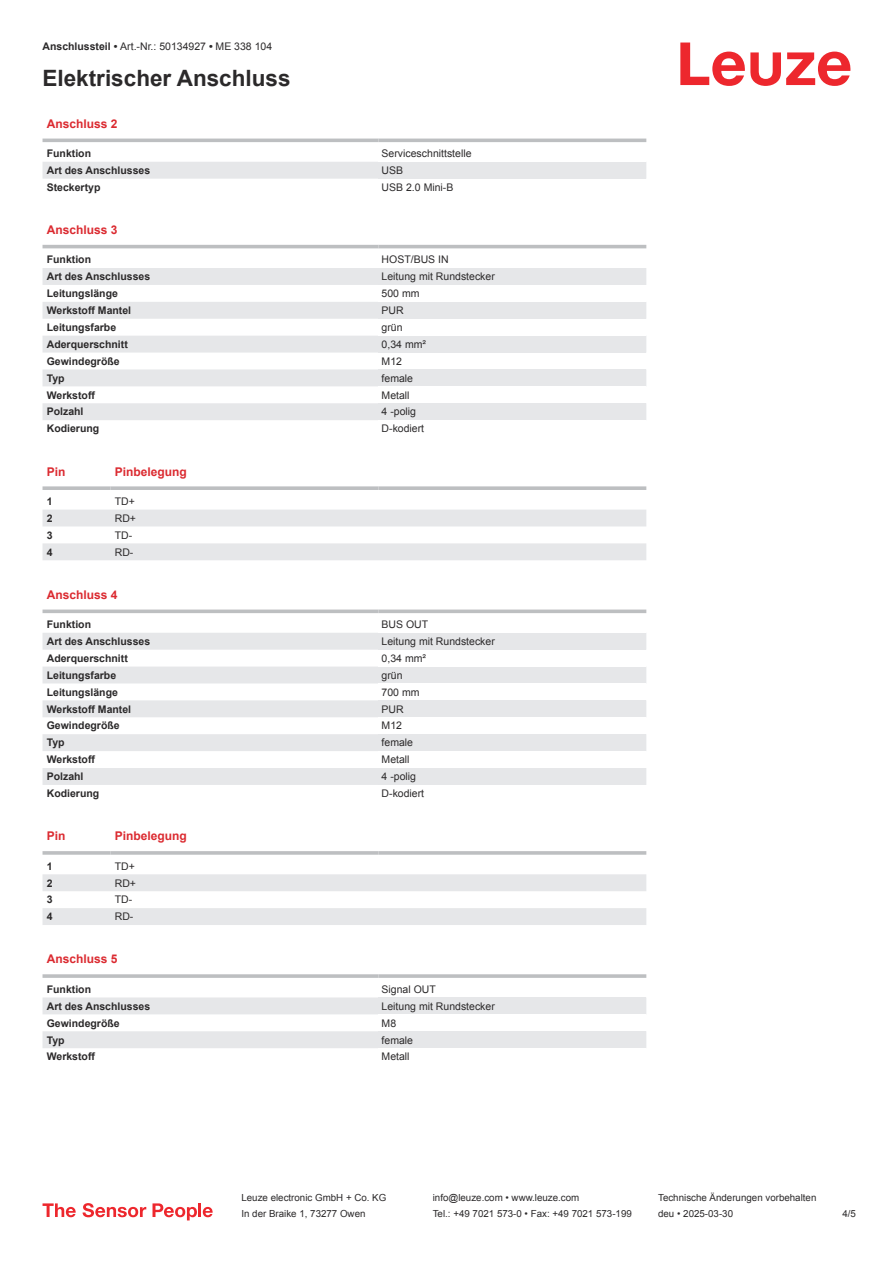
<style>
.page{position:relative;width:893px;height:1263px;background:#fff}
.page>*{position:absolute;margin:0;border:0;box-sizing:border-box;transform-origin:0 0}
.t1{font:700 22.5px "Arial";color:#2b292a}
.t2{font:700 12px "Arial";color:#db2a30}
.t3{font:700 10.5px "Arial";color:#2b292a}
.t4{font:10.5px "Arial";color:#2b292a}
.t5{font:9.75px "Arial";color:#2b292a}
.s1{font-weight:700}
</style>
<div class="page">
<svg style="left:680px;top:43px;width:170px;height:43px"></svg>
<svg style="left:43px;top:138px;width:603px;height:1px"></svg>
<div style="left:43px;top:162px;width:335px;height:17px;background:#e6e7e9"></div>
<hr style="left:43px;top:139px;width:335px;height:3px;background:#bdbfc1">
<hr style="left:378px;top:139px;width:268px;height:3px;background:#bdbfc1">
<div style="left:378px;top:162px;width:268px;height:17px;background:#e6e7e9"></div>
<svg style="left:43px;top:244px;width:603px;height:5px"></svg>
<svg style="left:43px;top:268px;width:335px;height:152px;fill:#e6e7e9"></svg>
<hr style="left:43px;top:245px;width:335px;height:3px;background:#bdbfc1">
<hr style="left:378px;top:245px;width:268px;height:3px;background:#bdbfc1">
<div style="left:378px;top:268px;width:268px;height:17px;background:#e6e7e9"></div>
<div style="left:378px;top:302px;width:268px;height:17px;background:#e6e7e9"></div>
<div style="left:378px;top:336px;width:268px;height:17px;background:#e6e7e9"></div>
<div style="left:378px;top:369px;width:268px;height:17px;background:#e6e7e9"></div>
<div style="left:378px;top:403px;width:268px;height:17px;background:#e6e7e9"></div>
<svg style="left:43px;top:509px;width:603px;height:1px"></svg>
<svg style="left:43px;top:510px;width:603px;height:50px"></svg>
<svg style="left:43px;top:486px;width:68px;height:4px"></svg>
<svg style="left:111px;top:486px;width:267px;height:4px"></svg>
<svg style="left:378px;top:486px;width:268px;height:4px"></svg>
<svg style="left:43px;top:633px;width:335px;height:152px;fill:#e6e7e9"></svg>
<svg style="left:43px;top:609px;width:335px;height:4px"></svg>
<svg style="left:378px;top:609px;width:268px;height:4px"></svg>
<div style="left:378px;top:633px;width:268px;height:17px;background:#e6e7e9"></div>
<div style="left:378px;top:666px;width:268px;height:17px;background:#e6e7e9"></div>
<div style="left:378px;top:700px;width:268px;height:17px;background:#e6e7e9"></div>
<div style="left:378px;top:734px;width:268px;height:17px;background:#e6e7e9"></div>
<div style="left:378px;top:768px;width:268px;height:17px;background:#e6e7e9"></div>
<svg style="left:43px;top:874px;width:603px;height:51px"></svg>
<hr style="left:43px;top:851px;width:68px;height:4px;background:#c6c7c9">
<svg style="left:111px;top:851px;width:267px;height:4px"></svg>
<hr style="left:378px;top:851px;width:268px;height:4px;background:#c6c7c9">
<svg style="left:43px;top:997px;width:335px;height:51px"></svg>
<svg style="left:43px;top:974px;width:335px;height:4px"></svg>
<hr style="left:378px;top:974px;width:268px;height:4px;background:#c5c7c9">
<div style="left:378px;top:997px;width:268px;height:17px;background:#e6e7e9"></div>
<div style="left:378px;top:1031px;width:268px;height:17px;background:#e6e7e9"></div>
<svg style="left:43px;top:1203px;width:33px;height:14px"></svg>
<svg style="left:83px;top:1203px;width:63px;height:14px"></svg>
<svg style="left:153px;top:1203px;width:44px;height:17px"></svg>
<hr style="left:198px;top:1203px;width:3px;height:14px;background:#ed272d">
<svg style="left:203px;top:1207px;width:10px;height:10px"></svg>
<p class="t4" style="left:43px;top:43px;width:231px"><span class="s1">Anschlussteil •</span> Art.-Nr.: 50134927 <span class="s1">•</span> ME 338 104</p>
<h1 class="t1" style="left:43px;top:70px;width:250px">Elektrischer Anschluss</h1>
<p class="t2" style="left:47px;top:119px;width:72px">Anschluss 2</p>
<p class="t3" style="left:47px;top:149px;width:46px">Funktion</p>
<p class="t4" style="left:382px;top:149px;width:91px">Serviceschnittstelle</p>
<p class="t3" style="left:47px;top:166px;width:105px">Art des Anschlusses</p>
<p class="t4" style="left:382px;top:166px;width:23px">USB</p>
<p class="t3" style="left:47px;top:183px;width:55px">Steckertyp</p>
<p class="t4" style="left:382px;top:183px;width:73px">USB 2.0 Mini-B</p>
<p class="t2" style="left:47px;top:225px;width:72px">Anschluss 3</p>
<p class="t3" style="left:47px;top:256px;width:46px">Funktion</p>
<p class="t4" style="left:382px;top:256px;width:69px">HOST/BUS IN</p>
<p class="t3" style="left:47px;top:273px;width:105px">Art des Anschlusses</p>
<p class="t4" style="left:382px;top:273px;width:115px">Leitung mit Rundstecker</p>
<p class="t3" style="left:47px;top:289px;width:73px">Leitungslänge</p>
<p class="t4" style="left:382px;top:289px;width:39px">500 mm</p>
<p class="t3" style="left:47px;top:306px;width:86px">Werkstoff Mantel</p>
<p class="t4" style="left:382px;top:306px;width:24px">PUR</p>
<p class="t3" style="left:47px;top:323px;width:71px">Leitungsfarbe</p>
<p class="t4" style="left:382px;top:323px;width:23px">grün</p>
<p class="t3" style="left:47px;top:340px;width:83px">Aderquerschnitt</p>
<p class="t4" style="left:382px;top:340px;width:46px">0,34 mm²</p>
<p class="t3" style="left:47px;top:357px;width:74px">Gewindegröße</p>
<p class="t4" style="left:382px;top:357px;width:22px">M12</p>
<p class="t3" style="left:47px;top:374px;width:19px">Typ</p>
<p class="t4" style="left:382px;top:374px;width:33px">female</p>
<p class="t3" style="left:47px;top:391px;width:50px">Werkstoff</p>
<p class="t4" style="left:382px;top:391px;width:30px">Metall</p>
<p class="t3" style="left:47px;top:408px;width:38px">Polzahl</p>
<p class="t4" style="left:382px;top:408px;width:36px">4 -polig</p>
<p class="t3" style="left:47px;top:425px;width:54px">Kodierung</p>
<p class="t4" style="left:382px;top:425px;width:44px">D-kodiert</p>
<p class="t2" style="left:47px;top:467px;width:20px">Pin</p>
<p class="t2" style="left:115px;top:467px;width:74px">Pinbelegung</p>
<p class="t3" style="left:47px;top:497px;width:7px">1</p>
<p class="t4" style="left:115px;top:497px;width:22px">TD+</p>
<p class="t3" style="left:47px;top:514px;width:7px">2</p>
<p class="t4" style="left:115px;top:514px;width:23px">RD+</p>
<p class="t3" style="left:47px;top:531px;width:7px">3</p>
<p class="t4" style="left:115px;top:531px;width:19px">TD-</p>
<p class="t3" style="left:47px;top:548px;width:7px">4</p>
<p class="t4" style="left:115px;top:548px;width:20px">RD-</p>
<p class="t2" style="left:47px;top:590px;width:72px">Anschluss 4</p>
<p class="t3" style="left:47px;top:620px;width:46px">Funktion</p>
<p class="t4" style="left:382px;top:620px;width:48px">BUS OUT</p>
<p class="t3" style="left:47px;top:637px;width:105px">Art des Anschlusses</p>
<p class="t4" style="left:382px;top:637px;width:115px">Leitung mit Rundstecker</p>
<p class="t3" style="left:47px;top:654px;width:83px">Aderquerschnitt</p>
<p class="t4" style="left:382px;top:654px;width:46px">0,34 mm²</p>
<p class="t3" style="left:47px;top:671px;width:71px">Leitungsfarbe</p>
<p class="t4" style="left:382px;top:671px;width:23px">grün</p>
<p class="t3" style="left:47px;top:688px;width:73px">Leitungslänge</p>
<p class="t4" style="left:382px;top:688px;width:39px">700 mm</p>
<p class="t3" style="left:47px;top:705px;width:86px">Werkstoff Mantel</p>
<p class="t4" style="left:382px;top:705px;width:24px">PUR</p>
<p class="t3" style="left:47px;top:722px;width:74px">Gewindegröße</p>
<p class="t4" style="left:382px;top:722px;width:22px">M12</p>
<p class="t3" style="left:47px;top:739px;width:19px">Typ</p>
<p class="t4" style="left:382px;top:739px;width:33px">female</p>
<p class="t3" style="left:47px;top:756px;width:50px">Werkstoff</p>
<p class="t4" style="left:382px;top:756px;width:30px">Metall</p>
<p class="t3" style="left:47px;top:772px;width:38px">Polzahl</p>
<p class="t4" style="left:382px;top:772px;width:36px">4 -polig</p>
<p class="t3" style="left:47px;top:789px;width:54px">Kodierung</p>
<p class="t4" style="left:382px;top:789px;width:44px">D-kodiert</p>
<p class="t2" style="left:47px;top:831px;width:20px">Pin</p>
<p class="t2" style="left:115px;top:831px;width:74px">Pinbelegung</p>
<p class="t3" style="left:47px;top:862px;width:7px">1</p>
<p class="t4" style="left:115px;top:862px;width:22px">TD+</p>
<p class="t3" style="left:47px;top:879px;width:7px">2</p>
<p class="t4" style="left:115px;top:879px;width:23px">RD+</p>
<p class="t3" style="left:47px;top:896px;width:7px">3</p>
<p class="t4" style="left:115px;top:896px;width:19px">TD-</p>
<p class="t3" style="left:47px;top:913px;width:7px">4</p>
<p class="t4" style="left:115px;top:913px;width:20px">RD-</p>
<p class="t2" style="left:47px;top:955px;width:72px">Anschluss 5</p>
<p class="t3" style="left:47px;top:985px;width:46px">Funktion</p>
<p class="t4" style="left:382px;top:985px;width:56px">Signal OUT</p>
<p class="t3" style="left:47px;top:1002px;width:105px">Art des Anschlusses</p>
<p class="t4" style="left:382px;top:1002px;width:115px">Leitung mit Rundstecker</p>
<p class="t3" style="left:47px;top:1019px;width:74px">Gewindegröße</p>
<p class="t4" style="left:382px;top:1019px;width:16px">M8</p>
<p class="t3" style="left:47px;top:1036px;width:19px">Typ</p>
<p class="t4" style="left:382px;top:1036px;width:33px">female</p>
<p class="t3" style="left:47px;top:1053px;width:50px">Werkstoff</p>
<p class="t4" style="left:382px;top:1053px;width:30px">Metall</p>
<p class="t5" style="left:241px;top:1194px;width:146px">Leuze electronic GmbH + Co. KG</p>
<p class="t5" style="left:433px;top:1194px;width:148px">info@leuze.com • www.leuze.com</p>
<p class="t5" style="left:658px;top:1194px;width:160px">Technische Änderungen vorbehalten</p>
<p class="t5" style="left:241px;top:1210px;width:126px">In der Braike 1, 73277 Owen</p>
<p class="t5" style="left:433px;top:1210px;width:201px">Tel.: +49 7021 573-0 • Fax: +49 7021 573-199</p>
<p class="t5" style="left:658px;top:1210px;width:76px">deu • 2025-03-30</p>
<p class="t5" style="left:842px;top:1210px;width:15px">4 /5</p>
</div>
